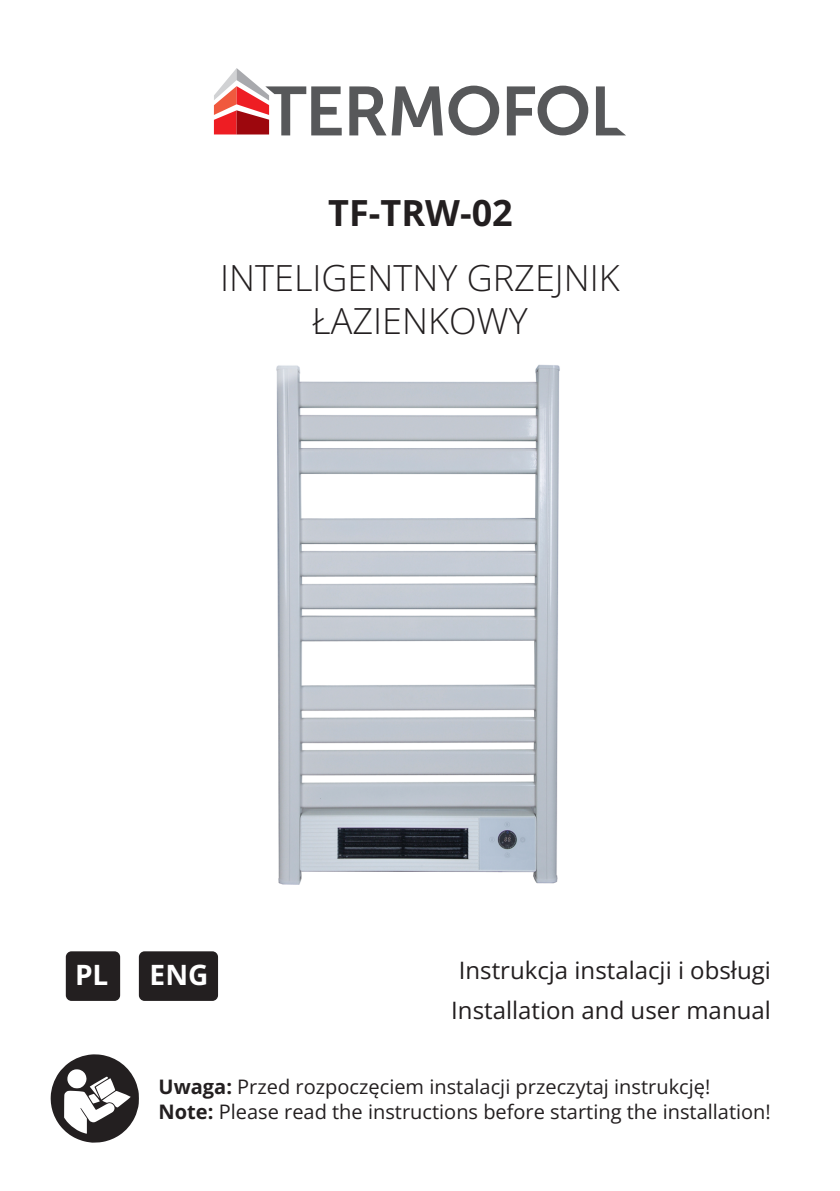
<style>
.page{position:relative;width:840px;height:1191px;background:#fff}
.page>*{position:absolute;margin:0;border:0;box-sizing:border-box;transform-origin:0 0}
.t1{font:300 36px/43.2px "Open Sans";color:#231f20;text-align:center}
.t2{font:700 36px "Open Sans";color:#231f20}
.t3{font:700 28px "Open Sans";color:#fff}
.t4{font:24px "Open Sans";color:#231f20}
.t5{font:20px/24px "Open Sans";color:#231f20}
.s1{font-weight:700}
</style>
<div class="page">
<svg style="left:349px;top:86px;width:93px;height:49px"></svg>
<svg style="left:448px;top:86px;width:51px;height:49px"></svg>
<svg style="left:506px;top:86px;width:82px;height:49px"></svg>
<svg style="left:596px;top:86px;width:29px;height:49px"></svg>
<svg style="left:214px;top:68px;width:127px;height:67px"></svg>
<svg style="left:50px;top:1054px;width:89px;height:88px"></svg>
<div style="left:66px;top:951px;width:54px;height:50px;background:#231f20;border-radius:6px"></div>
<div style="left:139px;top:951px;width:79px;height:50px;background:#231f20;border-radius:6px"></div>
<img style="left:276px;top:364px;width:284px;height:521px">
<h1 class="t2" style="left:328px;top:188px;width:186px">TF-TRW-02</h1>
<h1 class="t1" style="left:220px;top:255px;width:401px">INTELIGENTNY GRZEJNIK<br>ŁAZIENKOWY</h1>
<h2 class="t3" style="left:75px;top:956px;width:35px">PL</h2>
<h2 class="t3" style="left:149px;top:956px;width:60px">ENG</h2>
<p class="t4" style="left:458px;top:953px;width:313px">Instrukcja instalacji i obsługi</p>
<p class="t4" style="left:451px;top:993px;width:321px">Installation and user manual</p>
<p class="t5" style="left:158px;top:1074px;width:613px"><span class="s1">Uwaga:</span> Przed rozpoczęciem instalacji przeczytaj instrukcję!<br><span class="s1">Note:</span> Please read the instructions before starting the installation!</p>
</div>
